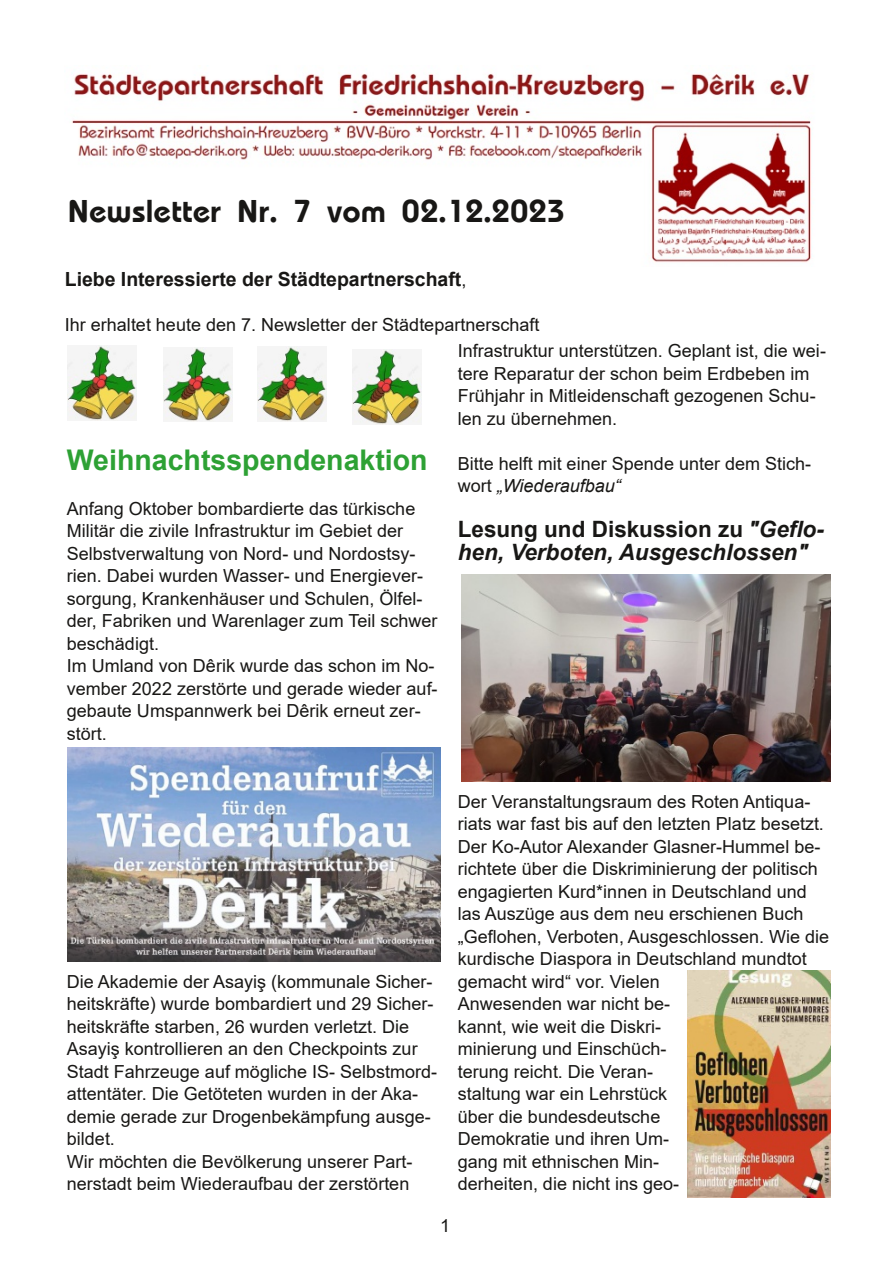
<style>
.page{position:relative;width:893px;height:1263px;background:#fff}
.page>*{position:absolute;margin:0;border:0;box-sizing:border-box;transform-origin:0 0}
.t1{font:33px "Bauhaus Bold";color:#181715}
.t2{font:700 28.5px "Arial";color:#2da134}
.t3{font:italic 700 22.5px/22.5px "Arial";color:#181715}
.t4{font:700 19.5px "Arial";color:#181715}
.t5{font:18px/22.5px "Arial";color:#181715}
.s1{font-weight:400;font-size:18px}
.s2{font-style:italic}
.s3{font-style:normal}
</style>
<div class="page">
<img style="left:72px;top:73px;width:739px;height:189px">
<img style="left:67px;top:346px;width:69px;height:75px">
<img style="left:163px;top:347px;width:69px;height:75px">
<img style="left:257px;top:347px;width:69px;height:75px">
<img style="left:352px;top:350px;width:70px;height:75px">
<img style="left:68px;top:747px;width:372px;height:214px">
<img style="left:461px;top:575px;width:370px;height:206px">
<img style="left:687px;top:970px;width:143px;height:227px">
<h1 class="t1" style="left:67px;top:192px;width:500px">Newsletter Nr. 7 vom 02.12.2023</h1>
<p class="t4" style="left:65px;top:268px;width:403px">Liebe Interessierte der Städtepartnerschaft<span class="s1">,</span></p>
<p class="t5" style="left:65px;top:313px;width:476px">Ihr erhaltet heute den 7. Newsletter der Städtepartnerschaft</p>
<h2 class="t2" style="left:67px;top:444px;width:362px">Weihnachtsspendenaktion</h2>
<p class="t5" style="left:67px;top:497px;width:372px">Anfang Oktober bombardierte das türkische Militär die zivile Infrastruktur im Gebiet der Selbstverwaltung von Nord- und Nordostsy&shy;rien. Dabei wurden Wasser- und Energiever&shy;sorgung, Krankenhäuser und Schulen, Ölfel&shy;der, Fabriken und Warenlager zum Teil schwer beschädigt.<br>Im Umland von Dêrik wurde das schon im No&shy;vember 2022 zerstörte und gerade wieder auf&shy;gebaute Umspannwerk bei Dêrik erneut zer&shy;stört.</p>
<p class="t5" style="left:458px;top:340px;width:370px">Infrastruktur unterstützen. Geplant ist, die wei&shy;tere Reparatur der schon beim Erdbeben im Frühjahr in Mitleidenschaft gezogenen Schu&shy;len zu übernehmen.</p>
<p class="t5" style="left:458px;top:452px;width:355px">Bitte helft mit einer Spende unter dem Stich&shy;wort <span class="s2">„Wiederaufbau“</span></p>
<p class="t3" style="left:458px;top:518px;width:368px"><span class="s3">Lesung und Diskussion zu</span> "Geflo&shy;hen, Verboten, Ausgeschlossen"</p>
<p class="t5" style="left:67px;top:970px;width:372px">Die Akademie der Asayiş (kommunale Sicher&shy;heitskräfte) wurde bombardiert und 29 Sicher&shy;heitskräfte starben, 26 wurden verletzt. Die Asayiş kontrollieren an den Checkpoints zur Stadt Fahrzeuge auf mögliche IS- Selbstmord&shy;attentäter. Die Getöteten wurden in der Aka&shy;demie gerade zur Drogenbekämpfung ausge&shy;bildet.<br>Wir möchten die Bevölkerung unserer Part&shy;nerstadt beim Wiederaufbau der zerstörten</p>
<p class="t5" style="left:440px;top:1214px;width:12px">1</p>
<p class="t5" style="left:458px;top:790px;width:373px">Der Veranstaltungsraum des Roten Antiqua&shy;riats war fast bis auf den letzten Platz besetzt.<br>Der Ko-Autor Alexander Glasner-Hummel be&shy;richtete über die Diskriminierung der politisch engagierten Kurd*innen in Deutschland und las Auszüge aus dem neu erschienen Buch „Geflohen, Verboten, Ausgeschlossen. Wie die kurdische Diaspora in Deutschland mundtot gemacht wird“ vor. Vielen<br>Anwesenden war nicht be-<br>kannt, wie weit die Diskri-<br>minierung und Einschüch-<br>terung reicht. Die Veran-<br>staltung war ein Lehrstück<br>über die bundesdeutsche<br>Demokratie und ihren Um-<br>gang mit ethnischen Min-<br>derheiten, die nicht ins geo-</p>
</div>
